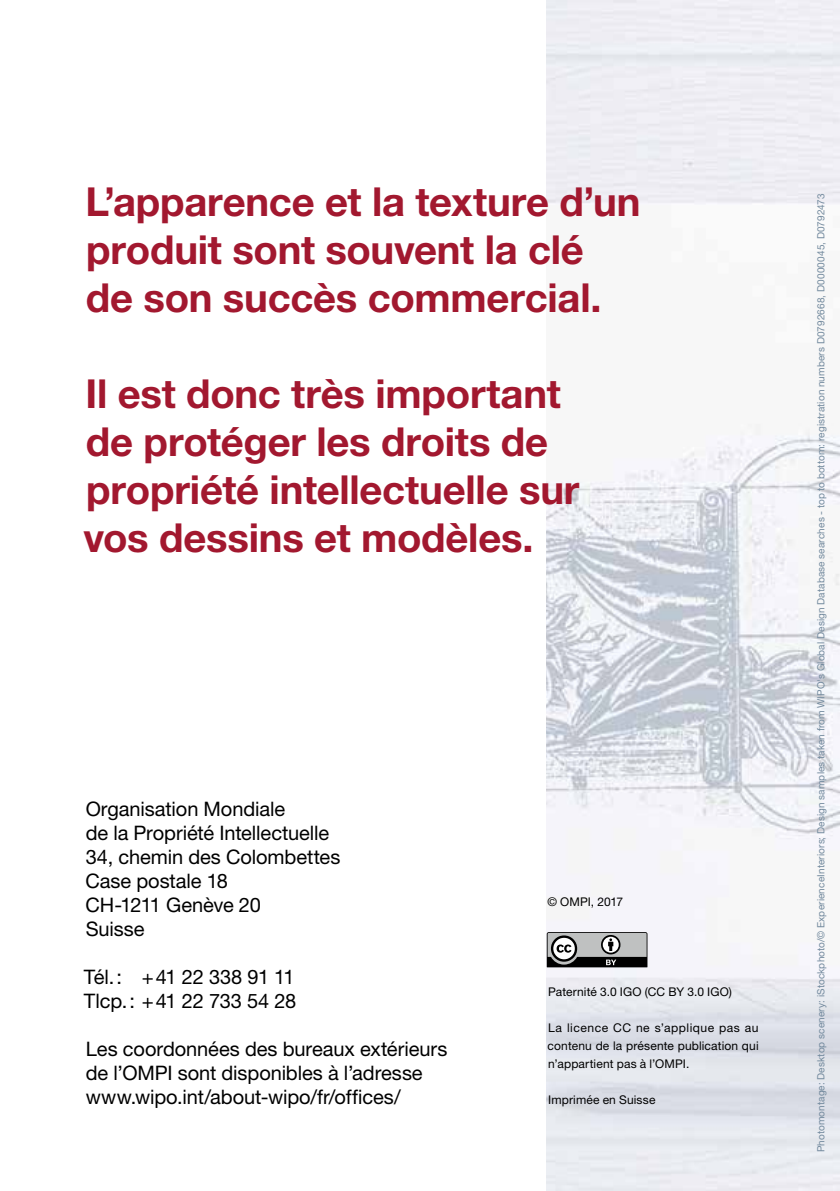
<style>
.page{position:relative;width:840px;height:1191px;background:#fff}
.page>*{position:absolute;margin:0;border:0;box-sizing:border-box;transform-origin:0 0}
.t1{font:700 40px/48px "Helvetica Neue LT Std";letter-spacing:-.005em;color:#a2182f}
.t2{font:20px/24px "Helvetica Neue LT Std";letter-spacing:-.005em;color:#000}
.t3{font:12px/18px "Helvetica Neue LT Std";letter-spacing:.01em;color:#000;text-align:justify}
.t4{font:10px "Helvetica Neue LT Std";letter-spacing:.015em;color:#72899d}
</style>
<div class="page">
<img style="left:546px;top:0;width:293px;height:1191px">
<svg style="left:546px;top:932px;width:101px;height:35px;background:#7f8080"></svg>
<h1 class="t1" style="left:86px;top:177px;width:556px">L’apparence et la texture d’un produit sont souvent la clé de son succès commercial.</h1>
<h1 class="t1" style="left:83px;top:369px;width:497px">Il est donc très important de protéger les droits de propriété intellectuelle sur vos dessins et modèles.</h1>
<p class="t2" style="left:85px;top:797px;width:256px">Organisation Mondiale<br>de la Propriété Intellectuelle<br>34, chemin des Colombettes<br>Case postale 18<br>CH-1211 Genève 20<br>Suisse</p>
<p class="t2" style="left:84px;top:965px;width:214px">Tél.: +41 22 338 91 11<br>Tlcp.: +41 22 733 54 28</p>
<p class="t2" style="left:86px;top:1037px;width:363px">Les coordonnées des bureaux extérieurs de l’OMPI sont disponibles à l’adresse www.wipo.int/about-wipo/fr/offices/</p>
<p class="t3" style="left:547px;top:893px;width:77px">© OMPI, 2017</p>
<p class="t3" style="left:548px;top:983px;width:185px">Paternité 3.0 IGO (CC BY 3.0 IGO)</p>
<p class="t3" style="left:547px;top:1019px;width:212px">La licence CC ne s’applique pas au contenu de la présente publication qui n’appartient pas à l’OMPI.</p>
<p class="t3" style="left:548px;top:1091px;width:109px">Imprimée en Suisse</p>
<p class="t4" style="left:814px;top:1152px;width:960px;rotate:-90deg">Photomontage: Desktop scenery: iStockphoto/© ExperienceInteriors; Design samples taken from WIPO's Global Design Database searches - top to bottom: registration numbers D0792668, D0000045, D0792473</p>
</div>
